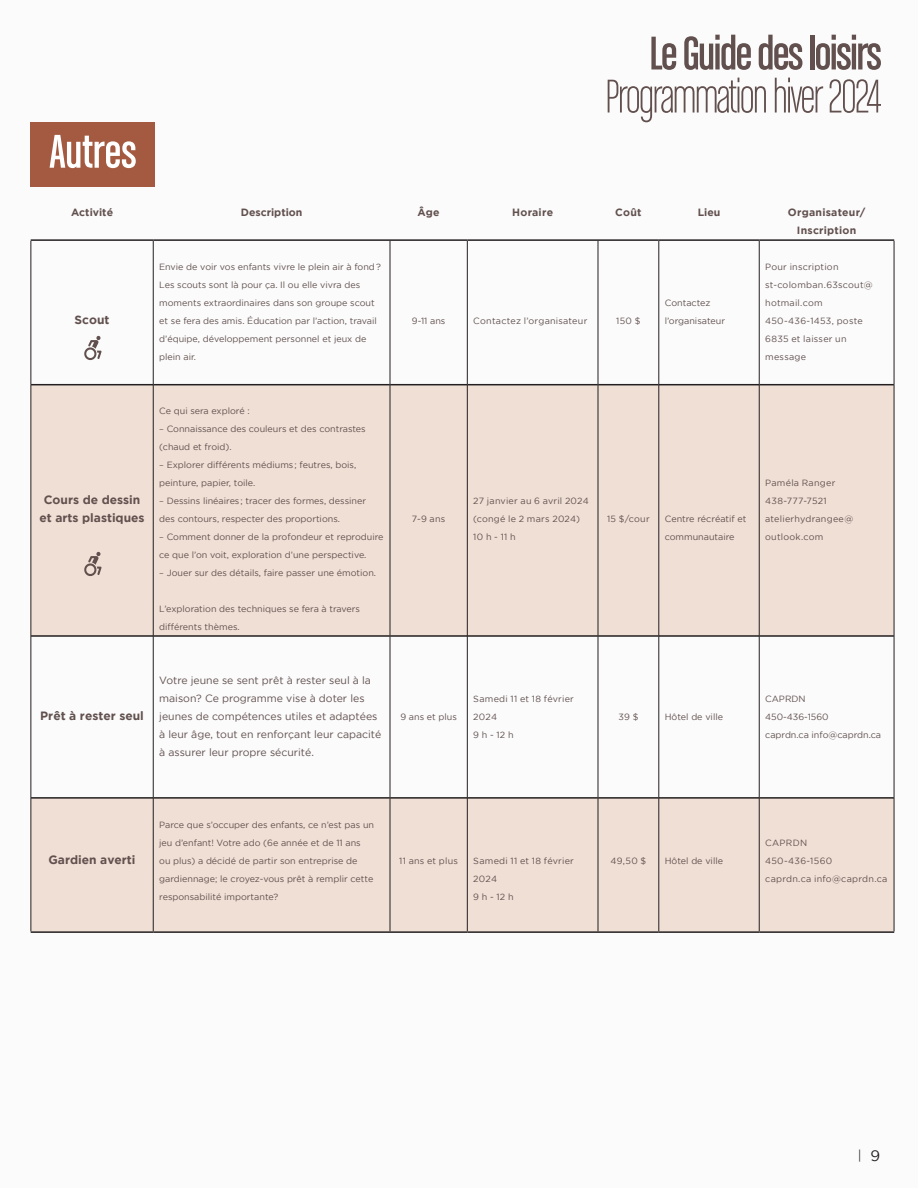
<style>
.page{position:relative;width:918px;height:1188px;background:#fbfbfb}
.page>*{position:absolute;margin:0;border:0;box-sizing:border-box;transform-origin:0 0}
.t1{font:50.4px "Chalet Comprime Milan Sixty";letter-spacing:-.03em;color:#61504e}
.t2{font:50.4px "Chalet Comprime Cologne Sixty";letter-spacing:-.03em;color:#61504e}
.t3{font:50.4px "Chalet Comprime Cologne Sixty";color:#fff}
.t4{font:13.2px "Gotham";color:#231f20;scale:.8 1}
.t5{font:700 12px/18px "Gotham";color:#61504e;text-align:center}
.t6{font:10.5px/18px "Gotham";color:#61504e}
.t7{font:700 10.5px/18px "Gotham";letter-spacing:.02em;color:#61504e;text-align:center}
.t8{font:700 10.5px "Gotham";color:#61504e}
.t9{font:9px/18px "Gotham";color:#61504e}
.t10{font:9px/18px "Gotham";letter-spacing:.025em;color:#61504e}
.t11{font:9px/18px "Gotham";letter-spacing:.03em;color:#61504e}
.t12{font:9px "Gotham";letter-spacing:.02em;color:#61504e}
.t13{font:9px "Gotham";letter-spacing:.04em;color:#61504e}
.t14{font:9px "Gotham";letter-spacing:.035em;color:#61504e}
.s1{font-size:15px}
</style>
<div class="page">
<div style="left:31px;top:122px;width:124px;height:65px;background:#a45a40"></div>
<svg style="left:32px;top:385px;width:862px;height:546px;fill:#efdfd5"></svg>
<hr style="left:31px;top:239px;width:122px;height:2px;background:#231f20">
<hr style="left:153px;top:239px;width:237px;height:2px;background:#231f20">
<hr style="left:390px;top:239px;width:77px;height:2px;background:#231f20">
<hr style="left:467px;top:239px;width:131px;height:2px;background:#231f20">
<hr style="left:598px;top:239px;width:61px;height:2px;background:#231f20">
<hr style="left:659px;top:239px;width:100px;height:2px;background:#231f20">
<hr style="left:759px;top:239px;width:135px;height:2px;background:#231f20">
<hr style="left:31px;top:384px;width:122px;height:1px;background:#231f20">
<hr style="left:153px;top:384px;width:237px;height:1px;background:#231f20">
<hr style="left:390px;top:384px;width:77px;height:1px;background:#231f20">
<hr style="left:468px;top:384px;width:130px;height:1px;background:#231f20">
<hr style="left:598px;top:384px;width:61px;height:1px;background:#231f20">
<hr style="left:659px;top:384px;width:100px;height:1px;background:#231f20">
<hr style="left:759px;top:384px;width:135px;height:1px;background:#231f20">
<hr style="left:31px;top:635px;width:122px;height:2px;background:#231f20">
<hr style="left:153px;top:635px;width:237px;height:2px;background:#231f20">
<hr style="left:390px;top:635px;width:77px;height:2px;background:#231f20">
<hr style="left:468px;top:635px;width:130px;height:2px;background:#231f20">
<hr style="left:598px;top:635px;width:61px;height:2px;background:#231f20">
<hr style="left:659px;top:635px;width:100px;height:2px;background:#231f20">
<hr style="left:759px;top:635px;width:135px;height:2px;background:#231f20">
<hr style="left:31px;top:797px;width:122px;height:2px;background:#231f20">
<hr style="left:153px;top:797px;width:237px;height:2px;background:#231f20">
<hr style="left:390px;top:797px;width:77px;height:2px;background:#231f20">
<hr style="left:468px;top:797px;width:130px;height:2px;background:#231f20">
<hr style="left:598px;top:797px;width:61px;height:2px;background:#231f20">
<hr style="left:659px;top:797px;width:100px;height:2px;background:#231f20">
<hr style="left:759px;top:797px;width:135px;height:2px;background:#231f20">
<hr style="left:31px;top:931px;width:122px;height:2px;background:#231f20">
<hr style="left:153px;top:931px;width:237px;height:2px;background:#231f20">
<hr style="left:390px;top:931px;width:77px;height:2px;background:#231f20">
<hr style="left:467px;top:931px;width:131px;height:2px;background:#231f20">
<hr style="left:598px;top:931px;width:61px;height:2px;background:#231f20">
<hr style="left:659px;top:931px;width:100px;height:2px;background:#231f20">
<hr style="left:759px;top:931px;width:135px;height:2px;background:#231f20">
<hr style="left:31px;top:241px;width:1px;height:144px;background:#231f20">
<hr style="left:153px;top:241px;width:1px;height:144px;background:#231f20">
<hr style="left:390px;top:241px;width:1px;height:144px;background:#231f20">
<hr style="left:467px;top:241px;width:1px;height:144px;background:#231f20">
<hr style="left:598px;top:241px;width:1px;height:144px;background:#231f20">
<hr style="left:659px;top:241px;width:1px;height:144px;background:#231f20">
<hr style="left:759px;top:241px;width:1px;height:144px;background:#231f20">
<hr style="left:894px;top:241px;width:1px;height:144px;background:#231f20">
<hr style="left:31px;top:385px;width:1px;height:251px;background:#231f20">
<hr style="left:153px;top:385px;width:1px;height:251px;background:#231f20">
<hr style="left:390px;top:385px;width:1px;height:251px;background:#231f20">
<hr style="left:467px;top:385px;width:1px;height:251px;background:#231f20">
<hr style="left:598px;top:385px;width:1px;height:251px;background:#231f20">
<hr style="left:659px;top:385px;width:1px;height:251px;background:#231f20">
<hr style="left:759px;top:385px;width:1px;height:251px;background:#231f20">
<hr style="left:894px;top:385px;width:1px;height:251px;background:#231f20">
<hr style="left:31px;top:636px;width:1px;height:162px;background:#231f20">
<hr style="left:153px;top:636px;width:1px;height:162px;background:#231f20">
<hr style="left:390px;top:636px;width:1px;height:162px;background:#231f20">
<hr style="left:467px;top:636px;width:1px;height:162px;background:#231f20">
<hr style="left:598px;top:636px;width:1px;height:162px;background:#231f20">
<hr style="left:659px;top:636px;width:1px;height:162px;background:#231f20">
<hr style="left:759px;top:636px;width:1px;height:162px;background:#231f20">
<hr style="left:894px;top:636px;width:1px;height:162px;background:#231f20">
<hr style="left:31px;top:798px;width:1px;height:133px;background:#231f20">
<hr style="left:153px;top:798px;width:1px;height:133px;background:#231f20">
<hr style="left:390px;top:798px;width:1px;height:133px;background:#231f20">
<hr style="left:467px;top:798px;width:1px;height:133px;background:#231f20">
<hr style="left:598px;top:798px;width:1px;height:133px;background:#231f20">
<hr style="left:659px;top:798px;width:1px;height:133px;background:#231f20">
<hr style="left:759px;top:798px;width:1px;height:133px;background:#231f20">
<hr style="left:894px;top:798px;width:1px;height:133px;background:#231f20">
<svg style="left:84px;top:336px;width:18px;height:24px"></svg>
<svg style="left:84px;top:552px;width:18px;height:24px"></svg>
<p class="t2" style="left:649px;top:25px;width:234px">Le Guide des loisirs</p>
<p class="t1" style="left:605px;top:69px;width:278px">Programmation hiver 2024</p>
<p class="t3" style="left:50px;top:124px;width:88px">Autres</p>
<p class="t8" style="left:71px;top:206px;width:44px">Activité</p>
<p class="t8" style="left:241px;top:206px;width:63px">Description</p>
<p class="t7" style="left:418px;top:203px;width:24px">Âge</p>
<p class="t7" style="left:512px;top:203px;width:42px">Horaire</p>
<p class="t7" style="left:615px;top:203px;width:28px">Coût</p>
<p class="t7" style="left:698px;top:203px;width:24px">Lieu</p>
<p class="t7" style="left:788px;top:203px;width:79px">Organisateur/<br>Inscription</p>
<p class="t5" style="left:75px;top:310px;width:36px">Scout</p>
<p class="t9" style="left:159px;top:258px;width:223px">Envie de voir vos enfants vivre le plein air à fond?<br>Les scouts sont là pour ça. Il ou elle vivra des moments extraordinaires dans son groupe scout et se fera des amis. Éducation par l’action, travail d’équipe, développement personnel et jeux de plein air.</p>
<p class="t9" style="left:412px;top:312px;width:35px">9-11 ans</p>
<p class="t11" style="left:473px;top:312px;width:116px">Contactez l’organisateur</p>
<p class="t9" style="left:616px;top:312px;width:26px">150 $</p>
<p class="t9" style="left:665px;top:294px;width:62px">Contactez l’organisateur</p>
<p class="t10" style="left:765px;top:258px;width:75px">Pour inscription</p>
<p class="t10" style="left:765px;top:276px;width:109px">st-colomban.63scout@ hotmail.com</p>
<p class="t11" style="left:765px;top:312px;width:99px">450-436-1453, poste<br>6835 et laisser un message</p>
<p class="t5" style="left:40px;top:490px;width:107px">Cours de dessin et arts plastiques</p>
<p class="t9" style="left:159px;top:402px;width:92px">Ce qui sera exploré :</p>
<p class="t9" style="left:159px;top:420px;width:208px">– Connaissance des couleurs et des contrastes (chaud et froid).</p>
<p class="t9" style="left:159px;top:456px;width:199px">– Explorer différents médiums ; feutres, bois, peinture, papier, toile.</p>
<p class="t9" style="left:159px;top:492px;width:208px">– Dessins linéaires ; tracer des formes, dessiner des contours, respecter des proportions.</p>
<p class="t9" style="left:159px;top:528px;width:226px">– Comment donner de la profondeur et reproduire ce que l’on voit, exploration d’une perspective.</p>
<p class="t9" style="left:159px;top:564px;width:218px">– Jouer sur des détails, faire passer une émotion.</p>
<p class="t9" style="left:159px;top:600px;width:202px">L’exploration des techniques se fera à travers différents thèmes.</p>
<p class="t9" style="left:412px;top:510px;width:35px">7-9 ans</p>
<p class="t12" style="left:473px;top:496px;width:117px">27 janvier au 6 avril 2024</p>
<p class="t11" style="left:473px;top:510px;width:108px">(congé le 2 mars 2024)<br>10 h - 11 h</p>
<p class="t9" style="left:607px;top:510px;width:44px">15 $/cour</p>
<p class="t9" style="left:665px;top:510px;width:83px">Centre récréatif et communautaire</p>
<p class="t11" style="left:765px;top:474px;width:72px">Paméla Ranger</p>
<p class="t13" style="left:765px;top:496px;width:63px">438-777-7521</p>
<p class="t10" style="left:765px;top:510px;width:89px">atelierhydrangee@ outlook.com</p>
<p class="t5" style="left:40px;top:706px;width:105px">Prêt à rester seul</p>
<p class="t6" style="left:159px;top:671px;width:224px">Votre jeune se sent prêt à rester seul à la maison? Ce programme vise à doter les jeunes de compétences utiles et adaptées à leur âge, tout en renforçant leur capacité à assurer leur propre sécurité.</p>
<p class="t9" style="left:400px;top:708px;width:58px">9 ans et plus</p>
<p class="t10" style="left:473px;top:690px;width:102px">Samedi 11 et 18 février<br>2024</p>
<p class="t9" style="left:473px;top:726px;width:42px">9 h - 12 h</p>
<p class="t9" style="left:618px;top:708px;width:21px">39 $</p>
<p class="t9" style="left:665px;top:708px;width:60px">Hôtel de ville</p>
<p class="t9" style="left:765px;top:690px;width:42px">CAPRDN</p>
<p class="t9" style="left:765px;top:708px;width:65px">450-436-1560</p>
<p class="t9" style="left:765px;top:726px;width:117px">caprdn.ca info@caprdn.ca</p>
<p class="t5" style="left:49px;top:850px;width:88px">Gardien averti</p>
<p class="t9" style="left:159px;top:816px;width:216px">Parce que s’occuper des enfants, ce n’est pas un jeu d’enfant! Votre ado (6e année et de 11 ans ou plus) a décidé de partir son entreprise de gardiennage; le croyez-vous prêt à remplir cette responsabilité importante?</p>
<p class="t10" style="left:399px;top:852px;width:60px">11 ans et plus</p>
<p class="t10" style="left:473px;top:852px;width:102px">Samedi 11 et 18 février<br>2024</p>
<p class="t9" style="left:473px;top:888px;width:42px">9 h - 12 h</p>
<p class="t9" style="left:611px;top:852px;width:37px">49,50 $</p>
<p class="t9" style="left:665px;top:852px;width:60px">Hôtel de ville</p>
<p class="t9" style="left:765px;top:834px;width:43px">CAPRDN</p>
<p class="t14" style="left:765px;top:856px;width:69px">450-436-1560</p>
<p class="t11" style="left:765px;top:870px;width:124px">caprdn.ca info@caprdn.ca</p>
<h2 class="t4" style="left:858px;top:1148px;width:29px">| <span class="s1">9</span></h2>
</div>
